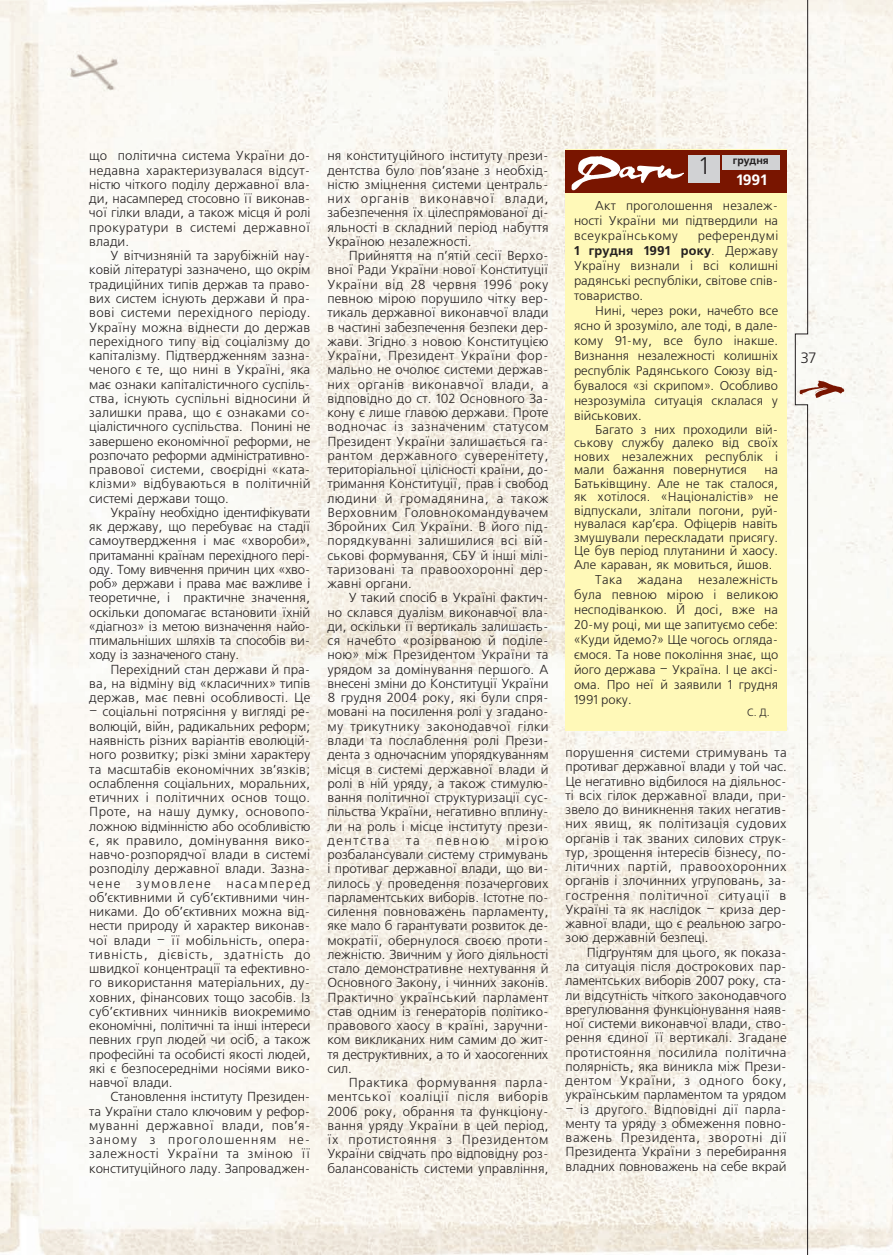
<style>
.page{position:relative;width:893px;height:1255px;background:#fff}
.page>*{position:absolute;margin:0;border:0;box-sizing:border-box;transform-origin:0 0}
.t1{font:24px "Free Set C";color:#231f20}
.t2{font:700 15px "Free Set C";color:#fff}
.foto{font:15px "Free Set C";color:#231f20}
.text_freeset_Plotno{font:13.05px/14.2px "Free Set C";color:#231f20;text-align:justify}
.text_second{font:12.75px/15px "Free Set C";color:#231f20;text-align:justify}
.t3{font:700 10.5px "Free Set C";color:#231f20}
.foto-2{font:10.5px "Free Set C";color:#231f20}
.s1{font-weight:700}
</style>
<div class="page">
<img style="left:0;top:0;width:893px;height:1254px">
<svg style="left:795px;top:0;width:49px;height:1254px"></svg>
<div style="left:566px;top:149px;width:221px;height:581px;background:#fff9b8"></div>
<div style="left:566px;top:150px;width:221px;height:42px;background:#791500"></div>
<svg style="left:572px;top:156px;width:112px;height:34px"></svg>
<div style="left:722px;top:155px;width:58px;height:15px;background:#d1d2d4"></div>
<div style="left:688px;top:155px;width:32px;height:28px;background:#d1d2d4"></div>
<p class="text_freeset_Plotno" style="left:89px;top:149px;width:223px">що політична система України до&shy;недавна характеризувалася відсут&shy;ністю чіткого поділу державної вла&shy;ди, насамперед стосовно її виконав&shy;чої гілки влади, а також місця й ролі прокуратури в системі державної влади.</p>
<p class="text_freeset_Plotno" style="left:89px;top:249px;width:223px;text-indent:21px">У вітчизняній та зарубіжній нау&shy;ковій літературі зазначено, що окрім традиційних типів держав та право&shy;вих систем існують держави й пра&shy;вові системи перехідного періоду.<br>Україну можна віднести до держав перехідного типу від соціалізму до капіталізму. Підтвердженням зазна&shy;ченого є те, що нині в Україні, яка має ознаки капіталістичного суспіль&shy;ства, існують суспільні відносини й залишки права, що є ознаками со&shy;ціалістичного суспільства. Понині не завершено економічної реформи, не розпочато реформи адміністративно&shy;правової системи, своєрідні «ката&shy;клізми» відбуваються в політичній системі держави тощо.</p>
<p class="text_freeset_Plotno" style="left:89px;top:506px;width:223px;text-indent:21px">Україну необхідно ідентифікувати як державу, що перебуває на стадії самоутвердження і має «хвороби», притаманні країнам перехідного пері&shy;оду. Тому вивчення причин цих «хво&shy;роб» держави і права має важливе і теоретичне, і практичне значення, оскільки допомагає встановити їхній «діагноз» із метою визначення найо&shy;птимальніших шляхів та способів ви&shy;ходу із зазначеного стану.</p>
<p class="text_freeset_Plotno" style="left:89px;top:662px;width:223px;text-indent:21px">Перехідний стан держави й пра&shy;ва, на відміну від «класичних» типів держав, має певні особливості. Це</p>
<p class="text_freeset_Plotno" style="left:89px;top:705px;width:223px;text-align:left">– соціальні потрясіння у вигляді ре&shy;волюцій, війн, радикальних реформ; наявність різних варіантів еволюцій&shy;ного розвитку; різкі зміни характеру та масштабів економічних зв’язків; ослаблення соціальних, моральних, етичних і політичних основ тощо.<br>Проте, на нашу думку, основопо&shy;ложною відмінністю або особливістю є, як правило, домінування вико&shy;навчо-розпорядчої влади в системі розподілу державної влади. Зазна&shy;чене зумовлене насамперед об’єктивними й суб’єктивними чин&shy;никами. До об’єктивних можна від&shy;нести природу й характер виконав&shy;чої влади – її мобільність, опера&shy;тивність, дієвість, здатність до швидкої концентрації та ефективно&shy;го використання матеріальних, ду&shy;ховних, фінансових тощо засобів. Із суб’єктивних чинників виокремимо економічні, політичні та інші інтереси певних груп людей чи осіб, а також професійні та особисті якості людей, які є безпосередніми носіями вико&shy;навчої влади.</p>
<p class="text_freeset_Plotno" style="left:89px;top:1090px;width:223px;text-align:left;text-indent:21px">Становлення інституту Президен&shy;та України стало ключовим у рефор&shy;муванні державної влади, пов’я&shy;заному з проголошенням не&shy;залежності України та зміною її конституційного ладу. Запроваджен-</p>
<p class="text_freeset_Plotno" style="left:327px;top:149px;width:223px">ня конституційного інституту прези&shy;дентства було пов’язане з необхід&shy;ністю зміцнення системи централь&shy;них органів виконавчої влади, забезпечення їх цілеспрямованої ді&shy;яльності в складний період набуття Україною незалежності.</p>
<p class="text_freeset_Plotno" style="left:327px;top:249px;width:223px;text-align:left;text-indent:21px">Прийняття на п’ятій сесії Верхо&shy;вної Ради України нової Конституції України від 28 червня 1996 року певною мірою порушило чітку вер&shy;тикаль державної виконавчої влади в частині забезпечення безпеки дер&shy;жави. Згідно з новою Конституцією України, Президент України фор&shy;мально не очолює системи держав&shy;них органів виконавчої влади, а відповідно до ст. 102 Основного За&shy;кону є лише главою держави. Проте водночас із зазначеним статусом Президент України залишається га&shy;рантом державного суверенітету, територіальної цілісності країни, до&shy;тримання Конституції, прав і свобод людини й громадянина, а також Верховним Головнокомандувачем Збройних Сил України. В його під&shy;порядкуванні залишилися всі вій&shy;ськові формування, СБУ й інші мілі&shy;таризовані та правоохоронні дер&shy;жавні органи.</p>
<p class="text_freeset_Plotno" style="left:327px;top:591px;width:223px;text-indent:21px">У такий спосіб в Україні фактич&shy;но склався дуалізм виконавчої вла&shy;ди, оскільки її вертикаль залишаєть&shy;ся начебто «розірваною й поділе&shy;ною» між Президентом України та урядом за домінування першого. А внесені зміни до Конституції України 8 грудня 2004 року, які були спря&shy;мовані на посилення ролі у згадано&shy;му трикутнику законодавчої гілки влади та послаблення ролі Прези&shy;дента з одночасним упорядкуванням місця в системі державної влади й ролі в ній уряду, а також стимулю&shy;вання політичної структуризації сус&shy;пільства України, негативно вплину&shy;ли на роль і місце інституту прези&shy;дентства</p>
<p class="text_freeset_Plotno" style="left:327px;top:833px;width:223px;text-indent:178px">мірою розбалансували систему стримувань і противаг державної влади, що ви&shy;лилось у проведення позачергових парламентських виборів. Істотне по&shy;силення повноважень парламенту, яке мало б гарантувати розвиток де&shy;мократії, обернулося своєю проти&shy;лежністю. Звичним у його діяльності стало демонстративне нехтування й Основного Закону, і чинних законів.<br>Практично український парламент став одним із генераторів політико&shy;правового хаосу в країні, заручни&shy;ком викликаних ним самим до жит&shy;тя деструктивних, а то й хаосогенних сил.</p>
<p class="text_freeset_Plotno" style="left:327px;top:1076px;width:223px;text-indent:21px">Практика формування парла&shy;ментської коаліції після виборів 2006 року, обрання та функціону&shy;вання уряду України в цей період, їх протистояння з Президентом України свідчать про відповідну роз&shy;балансованість системи управління,</p>
<p class="text_freeset_Plotno" style="left:406px;top:833px;width:15px">та</p>
<p class="text_freeset_Plotno" style="left:436px;top:833px;width:54px">певною</p>
<p class="t1" style="left:700px;top:153px;width:10px">1</p>
<p class="t3" style="left:733px;top:155px;width:37px">грудня</p>
<p class="t2" style="left:736px;top:171px;width:32px">1991</p>
<p class="text_second" style="left:574px;top:199px;width:206px;text-indent:21px">Акт проголошення незалеж&shy;ності України ми підтвердили на всеукраїнському</p>
<p class="text_second" style="left:574px;top:229px;width:206px;text-indent:124px">референдумі <span class="s1">1 грудня 1991 року</span>. Державу Україну визнали і всі колишні радянські республіки, світове спів&shy;товариство.</p>
<p class="text_second" style="left:574px;top:304px;width:206px;text-indent:21px">Нині, через роки, начебто все ясно й зрозуміло, але тоді, в дале&shy;кому 91-му, все було інакше.<br>Визнання незалежності колишніх республік Радянського Союзу від&shy;бувалося «зі скрипом». Особливо незрозуміла ситуація склалася у військових.</p>
<p class="text_second" style="left:574px;top:423px;width:206px;line-height:13.5px;text-indent:21px">Багато з них проходили вій&shy;ськову службу далеко від своїх нових незалежних республік і мали бажання повернутися</p>
<p class="text_second" style="left:574px;top:463px;width:206px;line-height:13.5px;text-indent:190px">на Батьківщину. Але не так сталося, як хотілося. «Націоналістів» не відпускали, злітали погони, руй&shy;нувалася кар’єра. Офіцерів навіть змушували перескладати присягу.<br>Це був період плутанини й хаосу.<br>Але караван, як мовиться, йшов.</p>
<p class="text_second" style="left:574px;top:572px;width:206px;text-indent:21px">Така жадана незалежність була певною мірою і великою несподіванкою. Й досі, вже на 20-му році, ми ще запитуємо себе: «Куди йдемо?» Ще чогось огляда&shy;ємося. Та нове покоління знає, що його держава – Україна. І це аксі&shy;ома. Про неї й заявили 1 грудня 1991 року.</p>
<p class="foto-2" style="left:747px;top:706px;width:24px">С. Д.</p>
<p class="text_freeset_Plotno" style="left:566px;top:746px;width:223px">порушення системи стримувань та противаг державної влади у той час.<br>Це негативно відбилося на діяльнос&shy;ті всіх гілок державної влади, при&shy;звело до виникнення таких негатив&shy;них явищ, як політизація судових органів і так званих силових струк&shy;тур, зрощення інтересів бізнесу, по&shy;літичних партій, правоохоронних органів і злочинних угруповань, за&shy;гострення політичної ситуації в Україні та як наслідок – криза дер&shy;жавної влади, що є реальною загро&shy;зою державній безпеці.</p>
<p class="text_freeset_Plotno" style="left:566px;top:945px;width:223px;text-indent:21px">Підґрунтям для цього, як показа&shy;ла ситуація після дострокових пар&shy;ламентських виборів 2007 року, ста&shy;ли відсутність чіткого законодавчого врегулювання функціонування наяв&shy;ної системи виконавчої влади, ство&shy;рення єдиної її вертикалі. Згадане протистояння посилила політична полярність, яка виникла між Прези&shy;дентом України, з одного боку, українським парламентом та урядом</p>
<p class="text_freeset_Plotno" style="left:566px;top:1102px;width:223px">– із другого. Відповідні дії парла&shy;менту та уряду з обмеження повно&shy;важень Президента, зворотні дії Президента України з перебирання владних повноважень на себе вкрай</p>
<p class="foto" style="left:801px;top:349px;width:17px">37</p>
</div>
